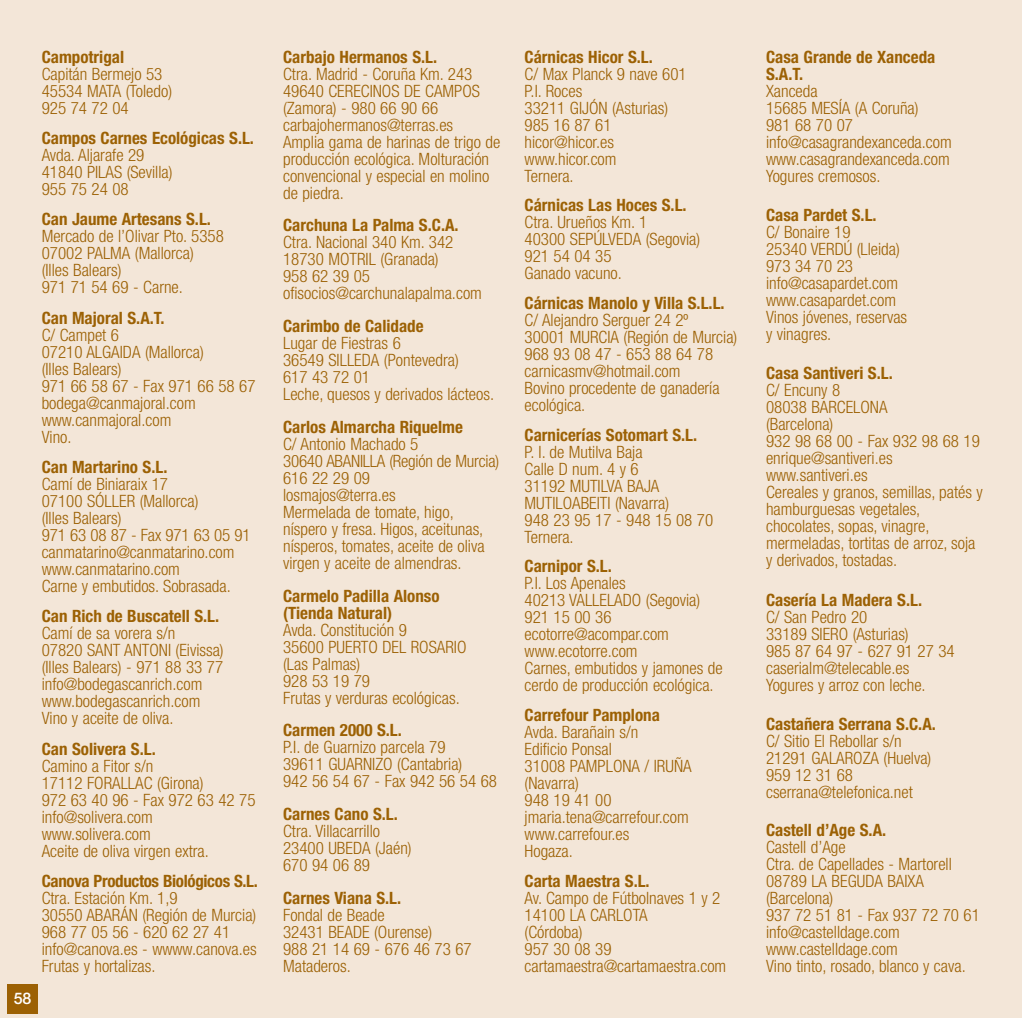
<style>
.page{position:relative;width:1022px;height:1018px;background:#fff}
.page>*{position:absolute;margin:0;border:0;box-sizing:border-box;transform-origin:0 0}
.t1{font:300 condensed 17px/17px "Helvetica Neue";color:#9c6104}
.t2{font:700 condensed 17px/17px "Helvetica Neue";color:#9c6104}
.t3{font:700 condensed 17px "Helvetica Neue";letter-spacing:-.02em;color:#9c6104}
.t4{font:500 16px "Helvetica Neue";color:#fff}
</style>
<div class="page">
<div style="left:0;top:0;width:1021px;height:1018px;background:#f3e6d8"></div>
<div style="left:8px;top:983px;width:30px;height:30px;background:#9c6104"></div>
<p class="t4" style="left:14px;top:993px;width:19px">58</p>
<p class="t2" style="left:42px;top:50px;width:84px">Campotrigal</p>
<p class="t1" style="left:42px;top:67px;width:132px">Capitán Bermejo 53<br>45534 MATA (Toledo)<br>925 74 72 04</p>
<p class="t2" style="left:42px;top:131px;width:214px">Campos Carnes Ecológicas S.L.</p>
<p class="t1" style="left:42px;top:148px;width:132px">Avda. Aljarafe 29<br>41840 PILAS (Sevilla)<br>955 75 24 08</p>
<p class="t2" style="left:42px;top:212px;width:171px">Can Jaume Artesans S.L.</p>
<p class="t1" style="left:42px;top:229px;width:184px">Mercado de l’Olivar Pto. 5358<br>07002 PALMA (Mallorca) (Illes Balears)<br>971 71 54 69 - Carne.</p>
<p class="t2" style="left:42px;top:310px;width:124px">Can Majoral S.A.T.</p>
<p class="t1" style="left:42px;top:327px;width:215px">C/ Campet 6<br>07210 ALGAIDA (Mallorca)<br>(Illes Balears)<br>971 66 58 67 - Fax 971 66 58 67 bodega@canmajoral.com www.canmajoral.com<br>Vino.</p>
<p class="t2" style="left:42px;top:460px;width:127px">Can Martarino S.L.</p>
<p class="t1" style="left:42px;top:477px;width:210px">Camí de Biniaraix 17<br>07100 SÓLLER (Mallorca)<br>(Illes Balears)<br>971 63 08 87 - Fax 971 63 05 91 canmatarino@canmatarino.com www.canmatarino.com<br>Carne y embutidos. Sobrasada.</p>
<p class="t2" style="left:42px;top:609px;width:179px">Can Rich de Buscatell S.L.</p>
<p class="t1" style="left:42px;top:626px;width:183px">Camí de sa vorera s/n<br>07820 SANT ANTONI (Eivissa) (Illes Balears) - 971 88 33 77 info@bodegascanrich.com www.bodegascanrich.com<br>Vino y aceite de oliva.</p>
<p class="t2" style="left:42px;top:741px;width:116px">Can Solivera S.L.</p>
<p class="t1" style="left:42px;top:758px;width:215px">Camino a Fitor s/n<br>17112 FORALLAC (Girona)<br>972 63 40 96 - Fax 972 63 42 75 info@solivera.com www.solivera.com<br>Aceite de oliva virgen extra.</p>
<p class="t3" style="left:42px;top:874px;width:218px">Canova Productos Biológicos S.L.</p>
<p class="t1" style="left:42px;top:891px;width:216px">Ctra. Estación Km. 1,9<br>30550 ABARÁN (Región de Murcia)<br>968 77 05 56 - 620 62 27 41 info@canova.es - wwww.canova.es<br>Frutas y hortalizas.</p>
<p class="t2" style="left:283px;top:50px;width:155px">Carbajo Hermanos S.L.</p>
<p class="t1" style="left:283px;top:67px;width:218px">Ctra. Madrid - Coruña Km. 243<br>49640 CERECINOS DE CAMPOS (Zamora) - 980 66 90 66 carbajohermanos@terras.es<br>Amplia gama de harinas de trigo de producción ecológica. Molturación convencional y especial en molino de piedra.</p>
<p class="t2" style="left:283px;top:218px;width:177px">Carchuna La Palma S.C.A.</p>
<p class="t1" style="left:283px;top:235px;width:200px">Ctra. Nacional 340 Km. 342<br>18730 MOTRIL (Granada)<br>958 62 39 05 ofisocios@carchunalapalma.com</p>
<p class="t2" style="left:283px;top:319px;width:142px">Carimbo de Calidade</p>
<p class="t1" style="left:283px;top:336px;width:212px">Lugar de Fiestras 6<br>36549 SILLEDA (Pontevedra)<br>617 43 72 01<br>Leche, quesos y derivados lácteos.</p>
<p class="t2" style="left:283px;top:420px;width:181px">Carlos Almarcha Riquelme</p>
<p class="t1" style="left:283px;top:437px;width:217px">C/ Antonio Machado 5<br>30640 ABANILLA (Región de Murcia)<br>616 22 29 09<br>losmajos@terra.es<br>Mermelada de tomate, higo, níspero y fresa. Higos, aceitunas, nísperos, tomates, aceite de oliva virgen y aceite de almendras.</p>
<p class="t2" style="left:283px;top:588px;width:158px">Carmelo Padilla Alonso (Tienda Natural)</p>
<p class="t1" style="left:283px;top:622px;width:185px">Avda. Constitución 9<br>35600 PUERTO DEL ROSARIO (Las Palmas)<br>928 53 19 79<br>Frutas y verduras ecológicas.</p>
<p class="t2" style="left:283px;top:723px;width:120px">Carmen 2000 S.L.</p>
<p class="t1" style="left:283px;top:740px;width:215px">P.I. de Guarnizo parcela 79<br>39611 GUARNIZO (Cantabria)<br>942 56 54 67 - Fax 942 56 54 68</p>
<p class="t2" style="left:283px;top:807px;width:116px">Carnes Cano S.L.</p>
<p class="t1" style="left:283px;top:824px;width:130px">Ctra. Villacarrillo<br>23400 UBEDA (Jaén)<br>670 94 06 89</p>
<p class="t2" style="left:283px;top:891px;width:120px">Carnes Viana S.L.</p>
<p class="t1" style="left:283px;top:908px;width:190px">Fondal de Beade<br>32431 BEADE (Ourense)<br>988 21 14 69 - 676 46 73 67<br>Mataderos.</p>
<p class="t2" style="left:524px;top:50px;width:130px">Cárnicas Hicor S.L.</p>
<p class="t1" style="left:524px;top:67px;width:164px">C/ Max Planck 9 nave 601<br>P.I. Roces<br>33211 GIJÓN (Asturias)<br>985 16 87 61 hicor@hicor.es www.hicor.com<br>Ternera.</p>
<p class="t2" style="left:524px;top:198px;width:163px">Cárnicas Las Hoces S.L.</p>
<p class="t1" style="left:524px;top:215px;width:177px">Ctra. Urueños Km. 1<br>40300 SEPÚLVEDA (Segovia)<br>921 54 04 35<br>Ganado vacuno.</p>
<p class="t2" style="left:524px;top:296px;width:201px">Cárnicas Manolo y Villa S.L.L.</p>
<p class="t1" style="left:524px;top:313px;width:214px">C/ Alejandro Serguer 24 2º<br>30001 MURCIA (Región de Murcia)<br>968 93 08 47 - 653 88 64 78 carnicasmv@hotmail.com<br>Bovino procedente de ganadería ecológica.</p>
<p class="t2" style="left:524px;top:428px;width:174px">Carnicerías Sotomart S.L.</p>
<p class="t1" style="left:524px;top:445px;width:190px">P. I. de Mutilva Baja<br>Calle D num. 4 y 6<br>31192 MUTILVA BAJA<br>MUTILOABEITI (Navarra)<br>948 23 95 17 - 948 15 08 70<br>Ternera.</p>
<p class="t2" style="left:524px;top:559px;width:89px">Carnipor S.L.</p>
<p class="t1" style="left:524px;top:576px;width:199px">P.I. Los Apenales<br>40213 VALLELADO (Segovia)<br>921 15 00 36 ecotorre@acompar.com www.ecotorre.com<br>Carnes, embutidos y jamones de cerdo de producción ecológica.</p>
<p class="t2" style="left:524px;top:708px;width:137px">Carrefour Pamplona</p>
<p class="t1" style="left:524px;top:725px;width:168px">Avda. Barañain s/n<br>Edificio Ponsal<br>31008 PAMPLONA / IRUÑA (Navarra)<br>948 19 41 00 jmaria.tena@carrefour.com www.carrefour.es<br>Hogaza.</p>
<p class="t2" style="left:524px;top:874px;width:127px">Carta Maestra S.L.</p>
<p class="t1" style="left:524px;top:891px;width:203px">Av. Campo de Fútbolnaves 1 y 2<br>14100 LA CARLOTA<br>(Córdoba)<br>957 30 08 39 cartamaestra@cartamaestra.com</p>
<p class="t2" style="left:765px;top:50px;width:171px">Casa Grande de Xanceda<br>S.A.T.</p>
<p class="t1" style="left:765px;top:84px;width:187px">Xanceda<br>15685 MESÍA (A Coruña)<br>981 68 70 07 info@casagrandexanceda.com www.casagrandexanceda.com<br>Yogures cremosos.</p>
<p class="t2" style="left:765px;top:208px;width:112px">Casa Pardet S.L.</p>
<p class="t1" style="left:765px;top:225px;width:143px">C/ Bonaire 19<br>25340 VERDÚ (Lleida)<br>973 34 70 23 info@casapardet.com www.casapardet.com<br>Vinos jóvenes, reservas y vinagres.</p>
<p class="t2" style="left:765px;top:366px;width:128px">Casa Santiveri S.L.</p>
<p class="t1" style="left:765px;top:383px;width:218px">C/ Encuny 8<br>08038 BARCELONA<br>(Barcelona)<br>932 98 68 00 - Fax 932 98 68 19 enrique@santiveri.es www.santiveri.es<br>Cereales y granos, semillas, patés y hamburguesas vegetales, chocolates, sopas, vinagre, mermeladas, tortitas de arroz, soja y derivados, tostadas.</p>
<p class="t2" style="left:765px;top:592px;width:157px">Casería La Madera S.L.</p>
<p class="t1" style="left:765px;top:609px;width:190px">C/ San Pedro 20<br>33189 SIERO (Asturias)<br>985 87 64 97 - 627 91 27 34 caserialm@telecable.es<br>Yogures y arroz con leche.</p>
<p class="t2" style="left:765px;top:717px;width:171px">Castañera Serrana S.C.A.</p>
<p class="t1" style="left:765px;top:734px;width:167px">C/ Sitio El Rebollar s/n<br>21291 GALAROZA (Huelva)<br>959 12 31 68 cserrana@telefonica.net</p>
<p class="t2" style="left:765px;top:823px;width:122px">Castell d’Age S.A.</p>
<p class="t1" style="left:765px;top:840px;width:215px">Castell d’Age<br>Ctra. de Capellades - Martorell<br>08789 LA BEGUDA BAIXA (Barcelona)<br>937 72 51 81 - Fax 937 72 70 61 info@castelldage.com www.castelldage.com<br>Vino tinto, rosado, blanco y cava.</p>
</div>
